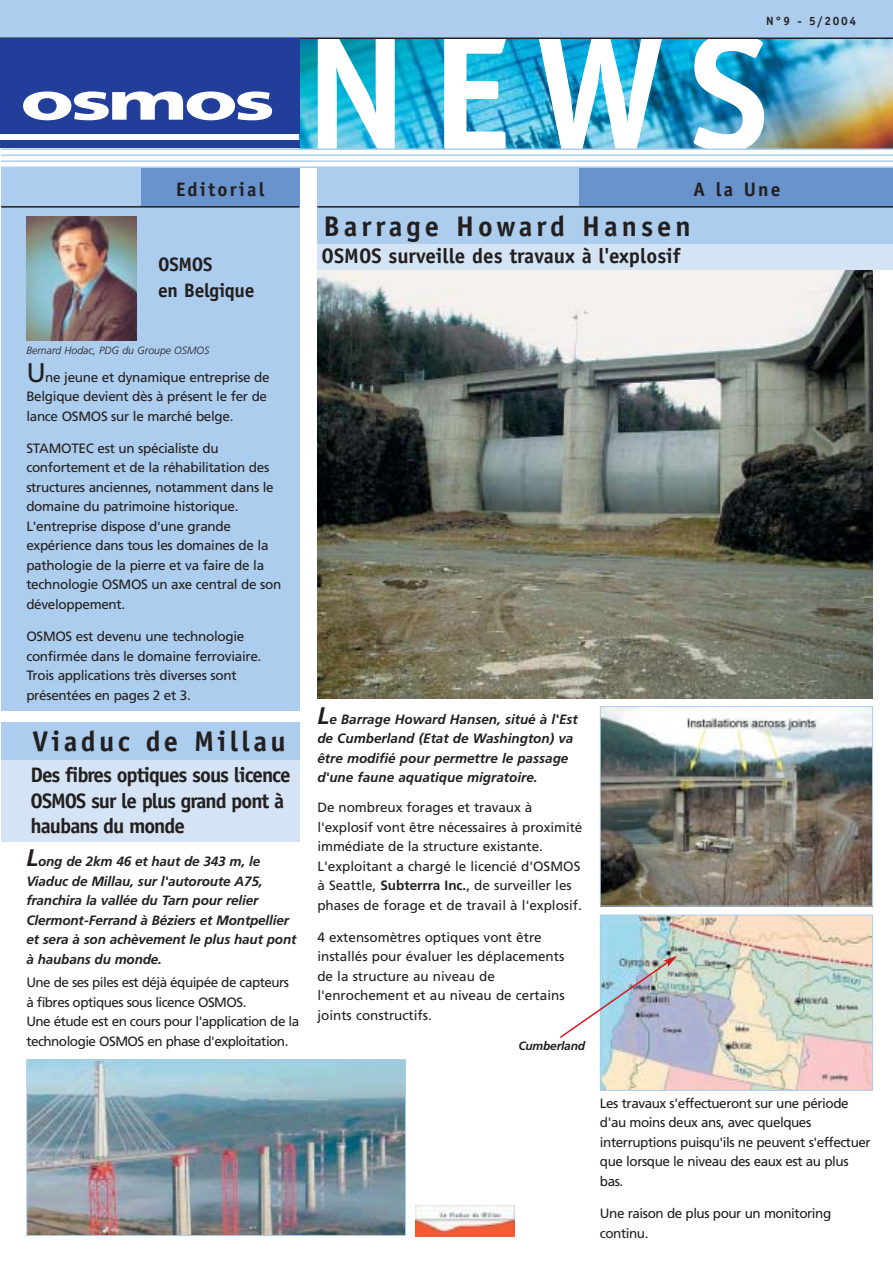
<style>
.page{position:relative;width:893px;height:1263px;background:#fff}
.page>*{position:absolute;margin:0;border:0;box-sizing:border-box;transform-origin:0 0}
.t1{font:700 165.9px "Officina Sans";color:#fff}
.t2{font:700 28.5px "Officina Sans";letter-spacing:.14em;color:#231f1f}
.t3{font:700 28.5px "Officina Sans";letter-spacing:.12em;color:#231f1f}
.t4{font:700 21px/25.5px "Officina Sans";letter-spacing:-.05em;color:#231f1f}
.t5{font:700 21px "Officina Sans";color:#231f1f}
.t6{font:700 19.5px/25.2px "Officina Sans";letter-spacing:-.015em;color:#231f1f}
.t7{font:700 19.5px "Officina Sans";letter-spacing:.11em;color:#231f1f}
.t8{font:13.5px/19.5px "Frutiger";letter-spacing:-.02em;color:#231f1f}
.t9{font:italic 700 13.5px/19.5px "Frutiger";letter-spacing:-.01em;color:#231f1f}
.t10{font:13.5px/19.5px "Frutiger";letter-spacing:-.04em;color:#231f1f}
.t11{font:13.5px/19.5px "Frutiger";color:#231f1f}
.t12{font:700 12px "Officina Sans";color:#231f1f}
.t13{font:italic 700 12px "Frutiger";letter-spacing:-.015em;color:#231f1f}
.t14{font:italic 300 10.5px "Frutiger";color:#231f1f}
.s1{font-size:27px}
.s2{font-size:24px}
.s3{font-weight:700}
</style>
<div class="page">
<img style="left:317px;top:270px;width:555px;height:429px">
<img style="left:602px;top:708px;width:268px;height:196px">
<div style="left:600px;top:706px;width:272px;height:200px;border:1px solid #accded"></div>
<img style="left:602px;top:917px;width:268px;height:172px">
<div style="left:600px;top:915px;width:272px;height:176px;border:1px solid #accded"></div>
<img style="left:299px;top:39px;width:593px;height:109px">
<div style="left:317px;top:207px;width:575px;height:38px;background:#accded"></div>
<div style="left:1px;top:168px;width:298px;height:542px;background:#accded"></div>
<div style="left:1px;top:0;width:891px;height:38px;background:#accded"></div>
<hr style="left:1px;top:38px;width:891px;height:1px;background:#231f1f">
<div style="left:317px;top:168px;width:575px;height:39px;background:#accded"></div>
<div style="left:579px;top:168px;width:313px;height:39px;background:#6893cd"></div>
<div style="left:1px;top:38px;width:298px;height:96px;background:#203e9a"></div>
<div style="left:1px;top:140px;width:298px;height:7px;background:#203e9a"></div>
<svg style="left:23px;top:91px;width:249px;height:29px"></svg>
<hr style="left:1px;top:154px;width:891px;height:2px;background:#accded">
<hr style="left:1px;top:160px;width:891px;height:2px;background:#accded">
<hr style="left:1px;top:166px;width:891px;height:2px;background:#accded">
<hr style="left:1px;top:148px;width:891px;height:2px;background:#accded">
<div style="left:141px;top:168px;width:158px;height:39px;background:#6893cd"></div>
<img style="left:28px;top:1061px;width:376px;height:173px">
<div style="left:26px;top:1059px;width:380px;height:177px;border:1px solid #accded"></div>
<hr style="left:317px;top:206px;width:575px;height:2px;background:#231f1f">
<hr style="left:1px;top:206px;width:298px;height:2px;background:#231f1f">
<img style="left:26px;top:217px;width:111px;height:123px">
<div style="left:317px;top:245px;width:575px;height:25px;background:#d4e4f4"></div>
<div style="left:1px;top:722px;width:298px;height:38px;background:#accded"></div>
<div style="left:1px;top:760px;width:298px;height:82px;background:#d4e4f4"></div>
<img style="left:560px;top:956px;width:117px;height:84px">
<img style="left:415px;top:1206px;width:99px;height:30px">
<p class="t12" style="left:766px;top:17px;width:92px">N°9 - 5/2004</p>
<h1 class="t1" style="left:304px;top:29px;width:467px">NEWS</h1>
<h3 class="t7" style="left:176px;top:182px;width:90px">Editorial</h3>
<h3 class="t6" style="left:693px;top:178px;width:89px">A la Une</h3>
<h3 class="t6" style="left:158px;top:254px;width:98px">OSMOS<br>en Belgique</h3>
<p class="t14" style="left:26px;top:346px;width:184px">Bernard Hodac, PDG du Groupe OSMOS</p>
<p class="t8" style="left:26px;top:368px;width:245px"><span class="s1">U</span>ne jeune et dynamique entreprise de<br>Belgique devient dès à présent le fer de lance OSMOS sur le marché belge.</p>
<p class="t8" style="left:26px;top:440px;width:256px">STAMOTEC est un spécialiste du confortement et de la réhabilitation des structures anciennes, notamment dans le domaine du patrimoine historique.<br>L'entreprise dispose d'une grande expérience dans tous les domaines de la pathologie de la pierre et va faire de la technologie OSMOS un axe central de son développement.</p>
<p class="t8" style="left:26px;top:628px;width:236px">OSMOS est devenu une technologie confirmée dans le domaine ferroviaire.<br>Trois applications très diverses sont présentées en pages 2 et 3.</p>
<h2 class="t3" style="left:32px;top:730px;width:255px">Viaduc de Millau</h2>
<h3 class="t4" style="left:31px;top:764px;width:261px">Des fibres optiques sous licence<br>OSMOS sur le plus grand pont à haubans du monde</h3>
<p class="t9" style="left:26px;top:853px;width:271px"><span class="s2">L</span>ong de 2km 46 et haut de 343 m, le Viaduc de Millau, sur l'autoroute A75, franchira la vallée du Tarn pour relier Clermont-Ferrand à Béziers et Montpellier et sera à son achèvement le plus haut pont à haubans du monde.</p>
<p class="t10" style="left:26px;top:974px;width:274px">Une de ses piles est déjà équipée de capteurs à fibres optiques sous licence OSMOS.<br>Une étude est en cours pour l'application de la technologie OSMOS en phase d'exploitation.</p>
<h2 class="t2" style="left:323px;top:215px;width:368px">Barrage Howard Hansen</h2>
<h3 class="t5" style="left:321px;top:248px;width:360px">OSMOS surveille des travaux à l'explosif</h3>
<p class="t9" style="left:317px;top:710px;width:262px"><span class="s2">L</span>e Barrage Howard Hansen, situé à l'Est de Cumberland (Etat de Washington) va être modifié pour permettre le passage d'une faune aquatique migratoire.</p>
<p class="t8" style="left:317px;top:799px;width:266px">De nombreux forages et travaux à l'explosif vont être nécessaires à proximité immédiate de la structure existante.<br>L'exploitant a chargé le licencié d'OSMOS à Seattle, <span class="s3">Subterrra Inc.</span>, de surveiller les phases de forage et de travail à l'explosif.</p>
<p class="t11" style="left:317px;top:929px;width:249px">4 extensomètres optiques vont être installés pour évaluer les déplacements de la structure au niveau de l'enrochement et au niveau de certains joints constructifs.</p>
<p class="t13" style="left:518px;top:1041px;width:68px">Cumberland</p>
<p class="t8" style="left:600px;top:1094px;width:272px">Les travaux s'effectueront sur une période d'au moins deux ans, avec quelques interruptions puisqu'ils ne peuvent s'effectuer que lorsque le niveau des eaux est au plus bas.</p>
<p class="t8" style="left:600px;top:1205px;width:233px">Une raison de plus pour un monitoring continu.</p>
</div>
